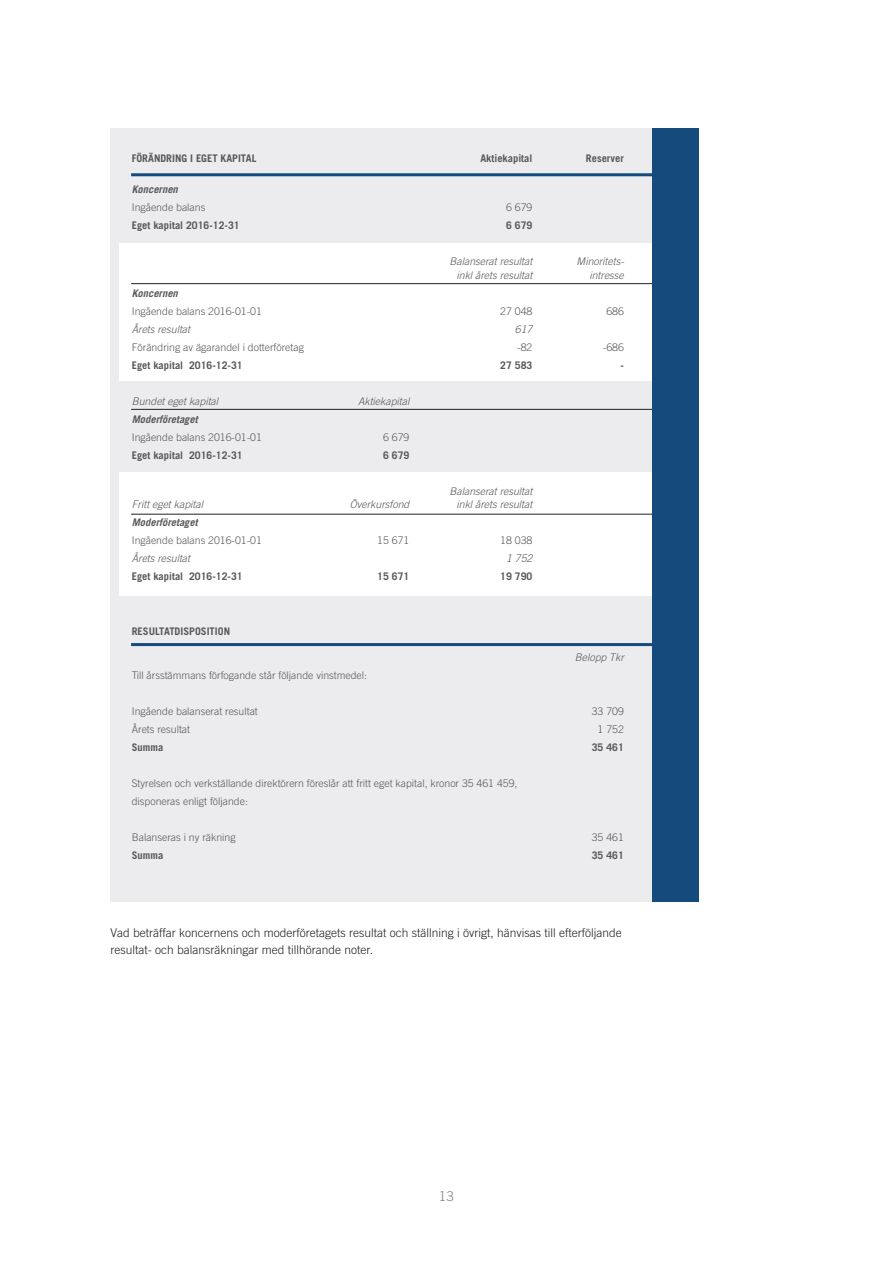
<style>
.page{position:relative;width:893px;height:1263px;background:#fff}
.page>*{position:absolute;margin:0;border:0;box-sizing:border-box;transform-origin:0 0}
.t1{font:300 13.5px "Trade Gothic";color:#808285}
.t2{font:300 12px/17.2px "Trade Gothic";color:#231f20}
.t3{font:300 10.5px/18px "Trade Gothic";color:#57585a}
.t4{font:700 10.5px "Trade Gothic";color:#57585a}
.t5{font:italic 300 10.5px "Trade Gothic";color:#57585a}
.t6{font:italic 700 10.5px "Trade Gothic";color:#57585a}
</style>
<div class="page">
<div style="left:111px;top:128px;width:541px;height:773px;background:#ececee"></div>
<div style="left:119px;top:243px;width:536px;height:138px;background:#fff"></div>
<div style="left:119px;top:472px;width:536px;height:123px;background:#fff"></div>
<hr style="left:131px;top:173px;width:521px;height:3px;background:#144a7c">
<hr style="left:131px;top:643px;width:521px;height:3px;background:#144a7c">
<hr style="left:131px;top:283px;width:521px;height:1px;background:#231f20">
<hr style="left:131px;top:409px;width:521px;height:1px;background:#231f20">
<hr style="left:131px;top:514px;width:521px;height:1px;background:#231f20">
<div style="left:652px;top:128px;width:47px;height:773px;background:#144a7c"></div>
<p class="t4" style="left:132px;top:152px;width:126px">FÖRÄNDRING I EGET KAPITAL</p>
<p class="t4" style="left:480px;top:152px;width:53px">Aktiekapital</p>
<p class="t4" style="left:586px;top:152px;width:39px">Reserver</p>
<p class="t6" style="left:132px;top:183px;width:48px">Koncernen</p>
<p class="t3" style="left:132px;top:198px;width:75px">Ingående balans</p>
<p class="t3" style="left:506px;top:198px;width:28px">6 679</p>
<p class="t4" style="left:132px;top:219px;width:109px">Eget kapital 2016-12-31</p>
<p class="t4" style="left:506px;top:219px;width:28px">6 679</p>
<p class="t5" style="left:449px;top:255px;width:84px">Balanserat resultat</p>
<p class="t5" style="left:577px;top:255px;width:49px">Minoritets-</p>
<p class="t5" style="left:456px;top:269px;width:77px">inkl årets resultat</p>
<p class="t5" style="left:589px;top:269px;width:36px">intresse</p>
<p class="t6" style="left:132px;top:286px;width:48px">Koncernen</p>
<p class="t3" style="left:132px;top:302px;width:132px">Ingående balans 2016-01-01</p>
<p class="t3" style="left:500px;top:302px;width:34px">27 048</p>
<p class="t3" style="left:606px;top:302px;width:19px">686</p>
<p class="t5" style="left:132px;top:323px;width:60px">Årets resultat</p>
<p class="t5" style="left:515px;top:323px;width:19px">617</p>
<p class="t3" style="left:132px;top:338px;width:174px">Förändring av ägarandel i dotterföretag</p>
<p class="t3" style="left:517px;top:338px;width:17px">-82</p>
<p class="t3" style="left:603px;top:338px;width:23px">-686</p>
<p class="t4" style="left:132px;top:358px;width:112px">Eget kapital 2016-12-31</p>
<p class="t4" style="left:500px;top:358px;width:34px">27 583</p>
<p class="t4" style="left:620px;top:358px;width:5px">-</p>
<p class="t5" style="left:132px;top:395px;width:88px">Bundet eget kapital</p>
<p class="t5" style="left:358px;top:395px;width:53px">Aktiekapital</p>
<p class="t6" style="left:132px;top:412px;width:67px">Moderföretaget</p>
<p class="t3" style="left:132px;top:428px;width:132px">Ingående balans 2016-01-01</p>
<p class="t3" style="left:383px;top:428px;width:28px">6 679</p>
<p class="t4" style="left:132px;top:448px;width:112px">Eget kapital 2016-12-31</p>
<p class="t4" style="left:383px;top:448px;width:28px">6 679</p>
<p class="t5" style="left:449px;top:484px;width:84px">Balanserat resultat</p>
<p class="t5" style="left:132px;top:498px;width:73px">Fritt eget kapital</p>
<p class="t5" style="left:350px;top:498px;width:61px">Överkursfond</p>
<p class="t5" style="left:456px;top:498px;width:77px">inkl årets resultat</p>
<p class="t6" style="left:132px;top:516px;width:67px">Moderföretaget</p>
<p class="t3" style="left:132px;top:531px;width:132px">Ingående balans 2016-01-01</p>
<p class="t3" style="left:377px;top:531px;width:34px">15 671</p>
<p class="t3" style="left:500px;top:531px;width:34px">18 038</p>
<p class="t5" style="left:132px;top:552px;width:60px">Årets resultat</p>
<p class="t5" style="left:506px;top:552px;width:28px">1 752</p>
<p class="t4" style="left:132px;top:570px;width:112px">Eget kapital 2016-12-31</p>
<p class="t4" style="left:377px;top:570px;width:34px">15 671</p>
<p class="t4" style="left:500px;top:570px;width:34px">19 790</p>
<p class="t4" style="left:132px;top:625px;width:100px">RESULTATDISPOSITION</p>
<p class="t5" style="left:575px;top:651px;width:51px">Belopp Tkr</p>
<p class="t3" style="left:132px;top:666px;width:237px">Till årsstämmans förfogande står följande vinstmedel:</p>
<p class="t3" style="left:132px;top:702px;width:128px">Ingående balanserat resultat</p>
<p class="t3" style="left:592px;top:702px;width:34px">33 709</p>
<p class="t3" style="left:132px;top:720px;width:60px">Årets resultat</p>
<p class="t3" style="left:598px;top:720px;width:28px">1 752</p>
<p class="t4" style="left:132px;top:741px;width:33px">Summa</p>
<p class="t4" style="left:592px;top:741px;width:34px">35 461</p>
<p class="t3" style="left:132px;top:774px;width:387px">Styrelsen och verkställande direktörern föreslår att fritt eget kapital, kronor 35 461 459, disponeras enligt följande:</p>
<p class="t3" style="left:132px;top:828px;width:105px">Balanseras i ny räkning</p>
<p class="t3" style="left:592px;top:828px;width:34px">35 461</p>
<p class="t4" style="left:132px;top:849px;width:33px">Summa</p>
<p class="t4" style="left:592px;top:849px;width:34px">35 461</p>
<p class="t2" style="left:111px;top:923px;width:513px">Vad beträffar koncernens och moderföretagets resultat och ställning i övrigt, hänvisas till efterföljande resultat- och balansräkningar med tillhörande noter.</p>
<p class="t1" style="left:439px;top:1188px;width:17px">13</p>
</div>
